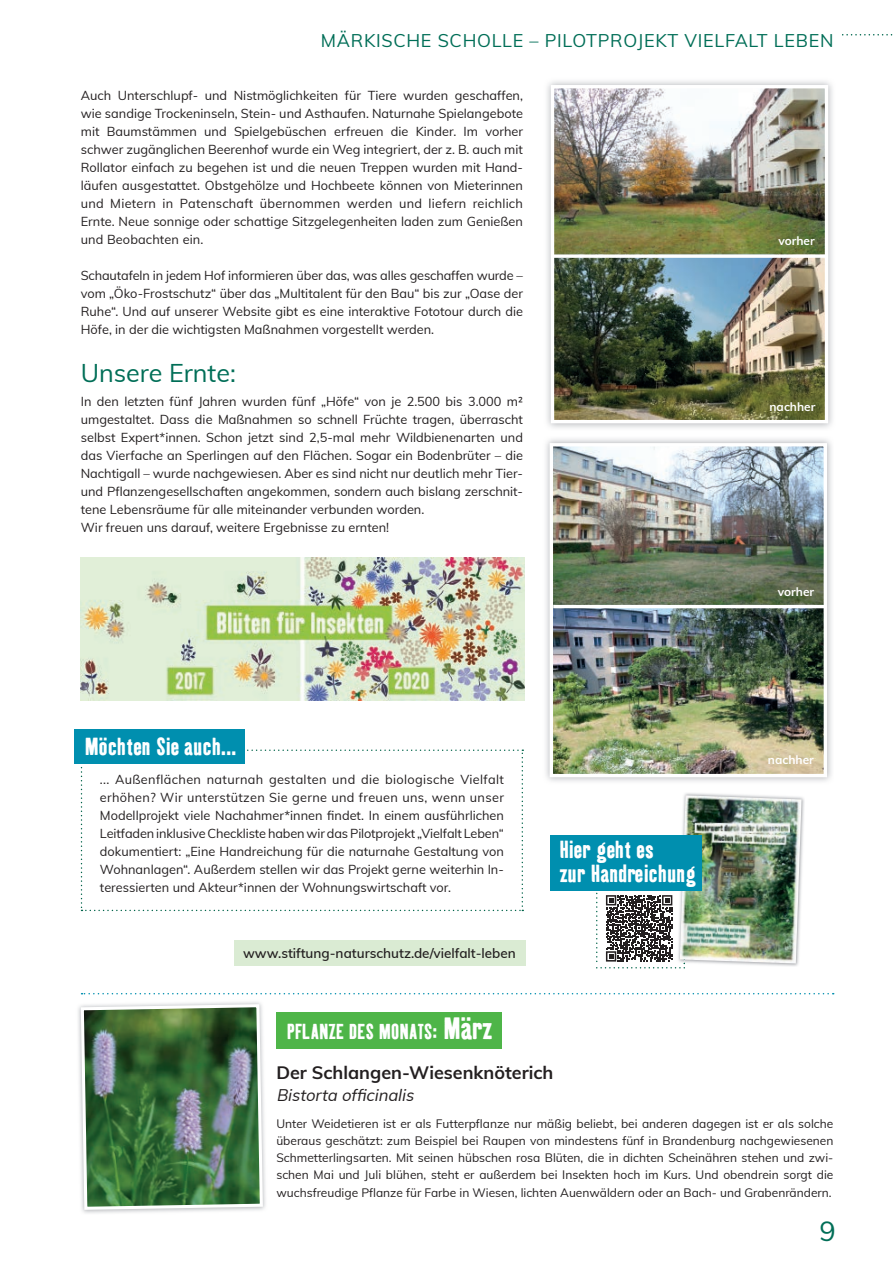
<style>
.page{position:relative;width:893px;height:1263px;background:#fff}
.page>*{position:absolute;margin:0;border:0;box-sizing:border-box;transform-origin:0 0}
.t1{font:27px "Muli";color:#006e57}
.t2{font:25.2px "Muli";color:#006e57}
.t3{font:24px/24px "Kipp No 1";letter-spacing:.02em;color:#fff}
.t4{font:21px "Kipp No 1";letter-spacing:.02em;color:#fff}
.t5{font:18px "Muli";letter-spacing:.04em;color:#006e57}
.t6{font:700 18px "Muli";color:#231f20}
.t7{font:italic 16.5px "Muli";color:#231f20}
.t8{font:600 13.5px "Muli";color:#231f20}
.t9{font:12.75px/18px "Muli";color:#231f20;text-align:justify}
.t10{font:12px/17.2px "Muli";color:#231f20;text-align:justify}
.t11{font:700 11.85px "Muli";color:#fff}
.s1{font-size:30px}
</style>
<div class="page">
<svg style="left:842px;top:34px;width:50px;height:2px"></svg>
<svg style="left:81px;top:749px;width:442px;height:162px"></svg>
<svg style="left:82px;top:993px;width:752px;height:1px"></svg>
<img style="left:78px;top:1008px;width:188px;height:205px">
<img style="left:79px;top:1002px;width:185px;height:209px">
<div style="left:276px;top:1012px;width:226px;height:36px;background:#4eb548"></div>
<img style="left:684px;top:793px;width:120px;height:173px">
<svg style="left:596px;top:890px;width:89px;height:78px"></svg>
<img style="left:680px;top:795px;width:121px;height:168px">
<div style="left:551px;top:835px;width:151px;height:55px;background:#008faf"></div>
<div style="left:74px;top:729px;width:170px;height:34px;background:#008faf"></div>
<img style="left:554px;top:447px;width:269px;height:326px">
<div style="left:550px;top:443px;width:277px;height:334px;border:3px solid #fff"></div>
<hr style="left:553px;top:605px;width:272px;height:3px;background:#fff">
<img style="left:547px;top:81px;width:286px;height:347px">
<img style="left:555px;top:89px;width:269px;height:330px">
<div style="left:551px;top:85px;width:277px;height:338px;border:3px solid #fff"></div>
<svg style="left:553px;top:254px;width:272px;height:4px"></svg>
<img style="left:81px;top:557px;width:443px;height:143px">
<div style="left:234px;top:940px;width:291px;height:26px;background:#daebd3"></div>
<h3 class="t5" style="left:321px;top:28px;width:514px">MÄRKISCHE SCHOLLE – PILOTPROJEKT VIELFALT LEBEN</h3>
<p class="t9" style="left:81px;top:86px;width:444px">Auch Unterschlupf- und Nistmöglichkeiten für Tiere wurden geschaffen, wie sandige Trockeninseln, Stein- und Asthaufen. Naturnahe Spielangebote mit Baumstämmen und Spielgebüschen erfreuen die Kinder. Im vorher schwer zugänglichen Beerenhof wurde ein Weg integriert, der z. B. auch mit Rollator einfach zu begehen ist und die neuen Treppen wurden mit Hand&shy;läufen ausgestattet. Obstgehölze und Hochbeete können von Mieterinnen und Mietern in Patenschaft übernommen werden und liefern reichlich Ernte. Neue sonnige oder schattige Sitzgelegenheiten laden zum Genießen und Beobachten ein.</p>
<p class="t9" style="left:81px;top:266px;width:444px">Schautafeln in jedem Hof informieren über das, was alles geschaffen wurde – vom „Öko-Frostschutz“ über das „Multitalent für den Bau“ bis zur „Oase der Ruhe“. Und auf unserer Website gibt es eine interaktive Fototour durch die Höfe, in der die wichtigsten Maßnahmen vorgestellt werden.</p>
<h2 class="t2" style="left:81px;top:355px;width:157px">Unsere Ernte:</h2>
<p class="t9" style="left:81px;top:392px;width:444px;text-align:left">In den letzten fünf Jahren wurden fünf „Höfe“ von je 2.500 bis 3.000 m² umgestaltet. Dass die Maßnahmen so schnell Früchte tragen, überrascht selbst Expert*innen. Schon jetzt sind 2,5-mal mehr Wildbienenarten und das Vierfache an Sperlingen auf den Flächen. Sogar ein Bodenbrüter – die Nachtigall – wurde nachgewiesen. Aber es sind nicht nur deutlich mehr Tier&shy;und Pflanzengesellschaften angekommen, sondern auch bislang zerschnit&shy;tene Lebensräume für alle miteinander verbunden worden.<br>Wir freuen uns darauf, weitere Ergebnisse zu ernten!</p>
<h3 class="t3" style="left:85px;top:734px;width:153px">Möchten Sie auch...</h3>
<p class="t9" style="left:100px;top:770px;width:405px">... Außenflächen naturnah gestalten und die biologische Vielfalt erhöhen? Wir unterstützen Sie gerne und freuen uns, wenn unser Modellprojekt viele Nachahmer*innen findet. In einem ausführlichen Leitfaden inklusive Checkliste haben wir das Pilotprojekt „Vielfalt Leben“ dokumentiert: „Eine Handreichung für die naturnahe Gestaltung von Wohnanlagen“. Außerdem stellen wir das Projekt gerne weiterhin In&shy;teressierten und Akteur*innen der Wohnungswirtschaft vor.</p>
<p class="t8" style="left:243px;top:944px;width:274px">www.stiftung-naturschutz.de/vielfalt-leben</p>
<h3 class="t4" style="left:287px;top:1019px;width:207px">PFLANZE DES MONATS: <span class="s1">März</span></h3>
<h3 class="t3" style="left:560px;top:837px;width:138px">Hier geht es<br>zur Handreichung</h3>
<p class="t11" style="left:778px;top:232px;width:38px">vorher</p>
<p class="t11" style="left:769px;top:398px;width:48px">nachher</p>
<p class="t11" style="left:778px;top:583px;width:38px">vorher</p>
<p class="t11" style="left:768px;top:751px;width:48px">nachher</p>
<h3 class="t6" style="left:276px;top:1059px;width:278px">Der Schlangen-Wiesenknöterich</h3>
<p class="t7" style="left:276px;top:1083px;width:143px">Bistorta officinalis</p>
<p class="t10" style="left:276px;top:1114px;width:559px">Unter Weidetieren ist er als Futterpflanze nur mäßig beliebt, bei anderen dagegen ist er als solche überaus geschätzt: zum Beispiel bei Raupen von mindestens fünf in Brandenburg nachgewiesenen Schmetterlingsarten. Mit seinen hübschen rosa Blüten, die in dichten Scheinähren stehen und zwi&shy;schen Mai und Juli blühen, steht er außerdem bei Insekten hoch im Kurs. Und obendrein sorgt die wuchsfreudige Pflanze für Farbe in Wiesen, lichten Auenwäldern oder an Bach- und Grabenrändern.</p>
<h1 class="t1" style="left:819px;top:1212px;width:18px">9</h1>
</div>
